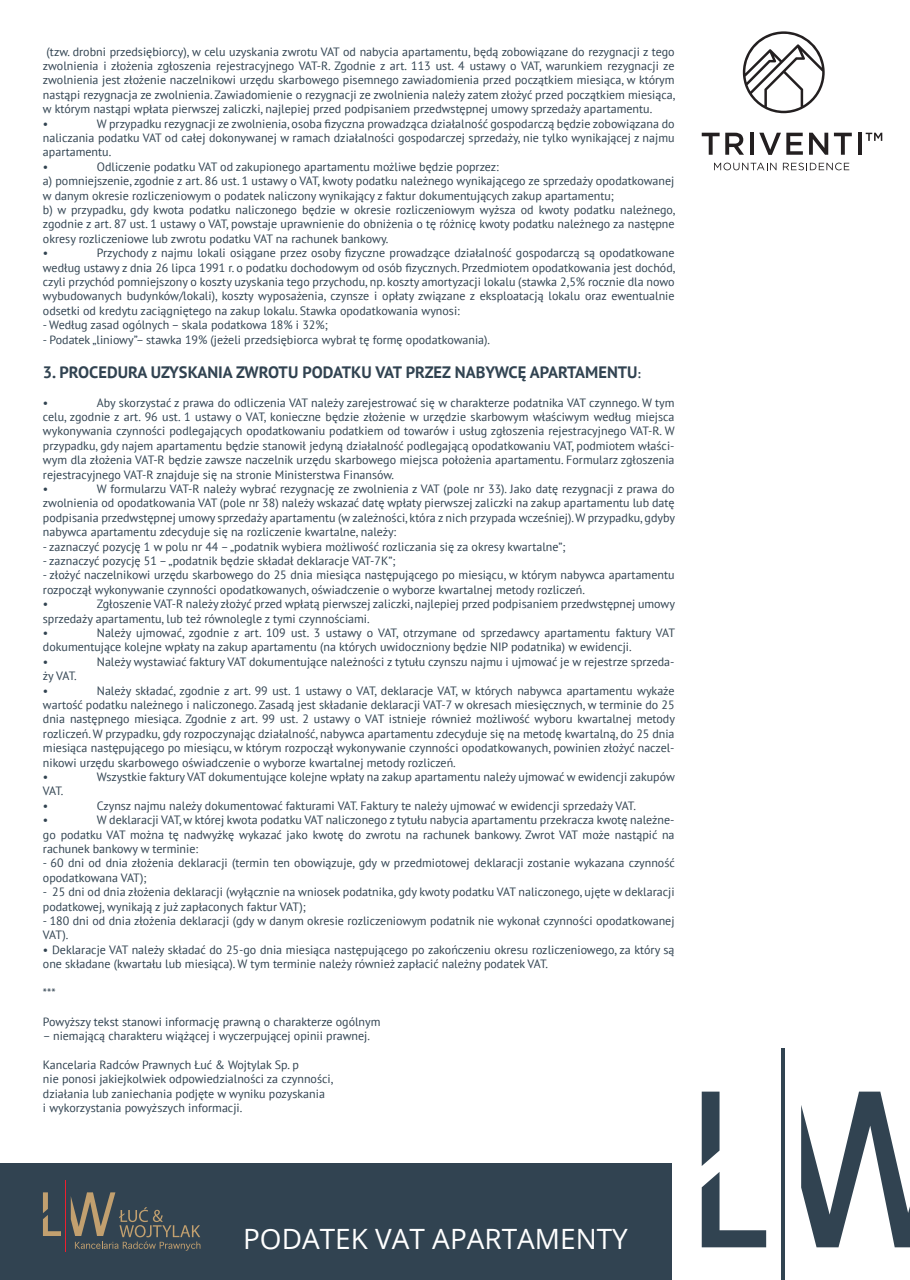
<style>
.page{position:relative;width:910px;height:1280px;background:#fff}
.page>*{position:absolute;margin:0;border:0;box-sizing:border-box;transform-origin:0 0}
.t1{font:27.9px "Open Sans";color:#fff}
.t2{font:700 16.5px "PT Sans";color:#314351}
.t3{font:12px/14.4px "PT Sans";color:#314351}
.s1{font-size:12px}
</style>
<div class="page">
<div style="left:0;top:1163px;width:672px;height:117px;background:#314351"></div>
<svg style="left:71px;top:1192px;width:129px;height:59px"></svg>
<svg style="left:43px;top:1192px;width:18px;height:44px"></svg>
<hr style="left:65px;top:1180px;width:1px;height:71px;background:#ee1f2d">
<svg style="left:743px;top:31px;width:82px;height:82px"></svg>
<svg style="left:714px;top:163px;width:62px;height:7px"></svg>
<svg style="left:783px;top:163px;width:66px;height:7px"></svg>
<svg style="left:702px;top:133px;width:42px;height:22px"></svg>
<hr style="left:750px;top:133px;width:4px;height:22px;background:#231f20">
<svg style="left:759px;top:133px;width:44px;height:22px"></svg>
<svg style="left:809px;top:133px;width:19px;height:22px"></svg>
<svg style="left:834px;top:133px;width:18px;height:22px"></svg>
<hr style="left:858px;top:133px;width:4px;height:22px;background:#231f20">
<svg style="left:866px;top:133px;width:16px;height:8px"></svg>
<svg style="left:801px;top:1091px;width:109px;height:156px"></svg>
<svg style="left:702px;top:1091px;width:17px;height:75px"></svg>
<svg style="left:702px;top:1172px;width:64px;height:75px"></svg>
<hr style="left:781px;top:1047px;width:3px;height:233px;background:#314351">
<p class="t3" style="left:43px;top:44px;width:634px;text-indent:4px">(tzw. drobni przedsiębiorcy), w celu uzyskania zwrotu VAT od nabycia apartamentu, będą zobowiązane do rezygnacji z tego zwolnienia i złożenia zgłoszenia rejestracyjnego VAT-R. Zgodnie z art. 113 ust. 4 ustawy o VAT, warunkiem rezygnacji ze zwolnienia jest złożenie naczelnikowi urzędu skarbowego pisemnego zawiadomienia przed początkiem miesiąca, w którym nastąpi rezygnacja ze zwolnienia. Zawiadomienie o rezygnacji ze zwolnienia należy zatem złożyć przed początkiem miesiąca, w którym nastąpi wpłata pierwszej zaliczki, najlepiej przed podpisaniem przedwstępnej umowy sprzedaży apartamentu.<br>•</p>
<p class="t3" style="left:43px;top:116px;width:633px;text-indent:54px">W przypadku rezygnacji ze zwolnienia, osoba fizyczna prowadząca działalność gospodarczą będzie zobowiązana do naliczania podatku VAT od całej dokonywanej w ramach działalności gospodarczej sprzedaży, nie tylko wynikającej z najmu apartamentu.<br>•</p>
<p class="t3" style="left:43px;top:159px;width:634px;text-indent:54px">Odliczenie podatku VAT od zakupionego apartamentu możliwe będzie poprzez:<br>a) pomniejszenie, zgodnie z art. 86 ust. 1 ustawy o VAT, kwoty podatku należnego wynikającego ze sprzedaży opodatkowanej w danym okresie rozliczeniowym o podatek naliczony wynikający z faktur dokumentujących zakup apartamentu;<br>b) w przypadku, gdy kwota podatku naliczonego będzie w okresie rozliczeniowym wyższa od kwoty podatku należnego, zgodnie z art. 87 ust. 1 ustawy o VAT, powstaje uprawnienie do obniżenia o tę różnicę kwoty podatku należnego za następne okresy rozliczeniowe lub zwrotu podatku VAT na rachunek bankowy.<br>•</p>
<p class="t3" style="left:43px;top:245px;width:634px;text-align:justify;text-indent:54px">Przychody z najmu lokali osiągane przez osoby fizyczne prowadzące działalność gospodarczą są opodatkowane według ustawy z dnia 26 lipca 1991 r. o podatku dochodowym od osób fizycznych. Przedmiotem opodatkowania jest dochód, czyli przychód pomniejszony o koszty uzyskania tego przychodu, np. koszty amortyzacji lokalu (stawka 2,5% rocznie dla nowo wybudowanych budynków/lokali), koszty wyposażenia, czynsze i opłaty związane z eksploatacją lokalu oraz ewentualnie odsetki od kredytu zaciągniętego na zakup lokalu. Stawka opodatkowania wynosi:</p>
<p class="t3" style="left:43px;top:317px;width:286px">- Według zasad ogólnych – skala podatkowa 18% i 32%;</p>
<p class="t3" style="left:43px;top:332px;width:449px">- Podatek „liniowy”– stawka 19% (jeżeli przedsiębiorca wybrał tę formę opodatkowania).</p>
<h2 class="t2" style="left:43px;top:361px;width:599px">3. PROCEDURA UZYSKANIA ZWROTU PODATKU VAT PRZEZ NABYWCĘ APARTAMENTU<span class="s1">:</span></h2>
<p class="t3" style="left:43px;top:395px;width:7px">•</p>
<p class="t3" style="left:43px;top:395px;width:633px;text-indent:54px">Aby skorzystać z prawa do odliczenia VAT należy zarejestrować się w charakterze podatnika VAT czynnego. W tym celu, zgodnie z art. 96 ust. 1 ustawy o VAT, konieczne będzie złożenie w urzędzie skarbowym właściwym według miejsca wykonywania czynności podlegających opodatkowaniu podatkiem od towarów i usług zgłoszenia rejestracyjnego VAT-R. W przypadku, gdy najem apartamentu będzie stanowił jedyną działalność podlegającą opodatkowaniu VAT, podmiotem właści&shy;wym dla złożenia VAT-R będzie zawsze naczelnik urzędu skarbowego miejsca położenia apartamentu. Formularz zgłoszenia rejestracyjnego VAT-R znajduje się na stronie Ministerstwa Finansów.<br>•</p>
<p class="t3" style="left:43px;top:481px;width:634px;text-align:justify;text-indent:54px">W formularzu VAT-R należy wybrać rezygnację ze zwolnienia z VAT (pole nr 33). Jako datę rezygnacji z prawa do zwolnienia od opodatkowania VAT (pole nr 38) należy wskazać datę wpłaty pierwszej zaliczki na zakup apartamentu lub datę podpisania przedwstępnej umowy sprzedaży apartamentu (w zależności, która z nich przypada wcześniej). W przypadku, gdyby nabywca apartamentu zdecyduje się na rozliczenie kwartalne, należy:</p>
<p class="t3" style="left:43px;top:539px;width:524px">- zaznaczyć pozycję 1 w polu nr 44 – „podatnik wybiera możliwość rozliczania się za okresy kwartalne”;</p>
<p class="t3" style="left:43px;top:553px;width:354px">- zaznaczyć pozycję 51 – „podatnik będzie składał deklaracje VAT-7K”;</p>
<p class="t3" style="left:43px;top:568px;width:633px">- złożyć naczelnikowi urzędu skarbowego do 25 dnia miesiąca następującego po miesiącu, w którym nabywca apartamentu rozpoczął wykonywanie czynności opodatkowanych, oświadczenie o wyborze kwartalnej metody rozliczeń.<br>•</p>
<p class="t3" style="left:43px;top:596px;width:634px;text-indent:54px">Zgłoszenie VAT-R należy złożyć przed wpłatą pierwszej zaliczki, najlepiej przed podpisaniem przedwstępnej umowy sprzedaży apartamentu, lub też równolegle z tymi czynnościami.<br>•</p>
<p class="t3" style="left:43px;top:625px;width:634px;text-indent:54px">Należy ujmować, zgodnie z art. 109 ust. 3 ustawy o VAT, otrzymane od sprzedawcy apartamentu faktury VAT dokumentujące kolejne wpłaty na zakup apartamentu (na których uwidoczniony będzie NIP podatnika) w ewidencji.<br>•</p>
<p class="t3" style="left:97px;top:654px;width:579px">Należy wystawiać faktury VAT dokumentujące należności z tytułu czynszu najmu i ujmować je w rejestrze sprzeda-</p>
<p class="t3" style="left:43px;top:668px;width:35px">ży VAT. •</p>
<p class="t3" style="left:43px;top:683px;width:634px;text-indent:54px">Należy składać, zgodnie z art. 99 ust. 1 ustawy o VAT, deklaracje VAT, w których nabywca apartamentu wykaże wartość podatku należnego i naliczonego. Zasadą jest składanie deklaracji VAT-7 w okresach miesięcznych, w terminie do 25 dnia następnego miesiąca. Zgodnie z art. 99 ust. 2 ustawy o VAT istnieje również możliwość wyboru kwartalnej metody rozliczeń. W przypadku, gdy rozpoczynając działalność, nabywca apartamentu zdecyduje się na metodę kwartalną, do 25 dnia miesiąca następującego po miesiącu, w którym rozpoczął wykonywanie czynności opodatkowanych, powinien złożyć naczel&shy;nikowi urzędu skarbowego oświadczenie o wyborze kwartalnej metody rozliczeń.<br>•</p>
<p class="t3" style="left:97px;top:769px;width:579px">Wszystkie faktury VAT dokumentujące kolejne wpłaty na zakup apartamentu należy ujmować w ewidencji zakupów</p>
<p class="t3" style="left:43px;top:784px;width:22px">VAT. •</p>
<p class="t3" style="left:97px;top:798px;width:540px">Czynsz najmu należy dokumentować fakturami VAT. Faktury te należy ujmować w ewidencji sprzedaży VAT.</p>
<p class="t3" style="left:43px;top:812px;width:633px;text-align:justify;text-indent:54px">W deklaracji VAT, w której kwota podatku VAT naliczonego z tytułu nabycia apartamentu przekracza kwotę należne&shy;go podatku VAT można tę nadwyżkę wykazać jako kwotę do zwrotu na rachunek bankowy. Zwrot VAT może nastąpić na rachunek bankowy w terminie:</p>
<p class="t3" style="left:43px;top:856px;width:633px">- 60 dni od dnia złożenia deklaracji (termin ten obowiązuje, gdy w przedmiotowej deklaracji zostanie wykazana czynność opodatkowana VAT);</p>
<p class="t3" style="left:43px;top:884px;width:633px">- 25 dni od dnia złożenia deklaracji (wyłącznie na wniosek podatnika, gdy kwoty podatku VAT naliczonego, ujęte w deklaracji podatkowej, wynikają z już zapłaconych faktur VAT);</p>
<p class="t3" style="left:43px;top:913px;width:633px">- 180 dni od dnia złożenia deklaracji (gdy w danym okresie rozliczeniowym podatnik nie wykonał czynności opodatkowanej<br>VAT).</p>
<p class="t3" style="left:43px;top:942px;width:633px">• Deklaracje VAT należy składać do 25-go dnia miesiąca następującego po zakończeniu okresu rozliczeniowego, za który są one składane (kwartału lub miesiąca). W tym terminie należy również zapłacić należny podatek VAT.</p>
<p class="t3" style="left:43px;top:985px;width:14px">***</p>
<p class="t3" style="left:43px;top:1014px;width:339px">Powyższy tekst stanowi informację prawną o charakterze ogólnym</p>
<p class="t3" style="left:43px;top:1028px;width:329px">– niemającą charakteru wiążącej i wyczerpującej opinii prawnej.</p>
<p class="t3" style="left:43px;top:1057px;width:292px">Kancelaria Radców Prawnych Łuć &amp; Wojtylak Sp. p<br>nie ponosi jakiejkolwiek odpowiedzialności za czynności, działania lub zaniechania podjęte w wyniku pozyskania<br>i wykorzystania powyższych informacji.</p>
<p class="t3" style="left:43px;top:812px;width:7px">•</p>
<h1 class="t1" style="left:243px;top:1219px;width:386px">PODATEK VAT APARTAMENTY</h1>
</div>
